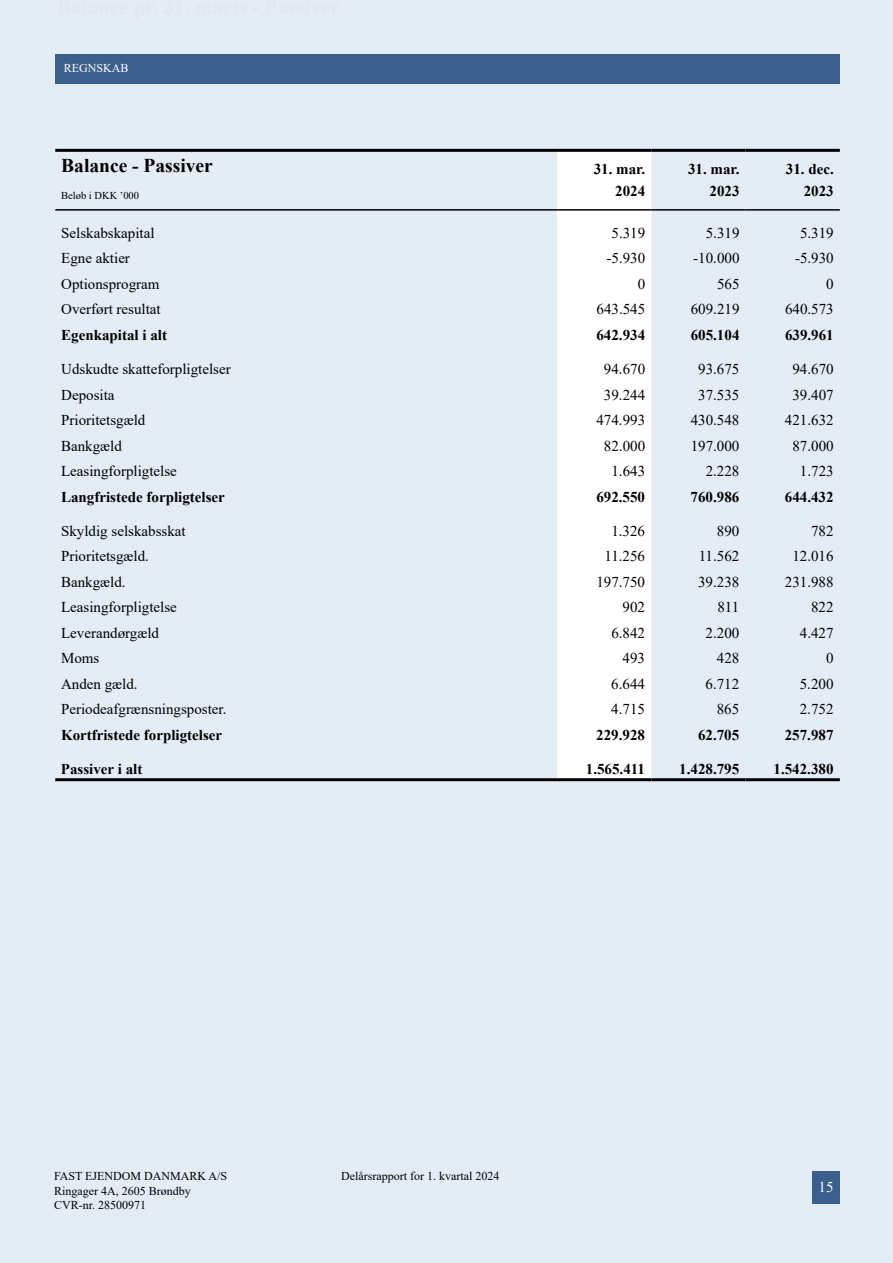
<style>
.page{position:relative;width:893px;height:1263px;background:#e4ecf5}
.page>*{position:absolute;margin:0;border:0;box-sizing:border-box;transform-origin:0 0}
.t1{font:700 19.5px "Times New Roman";color:#000}
.t2{font:15px "Times New Roman";color:#000}
.t3{font:700 15px "Times New Roman";color:#000}
.t4{font:15px "Times New Roman";color:#fff}
.t5{font:12px/14.4px "Times New Roman";color:#000}
.t6{font:12px "Times New Roman";color:#fff}
.t7{font:10.5px "Times New Roman";color:#000}
</style>
<div class="page">
<div style="left:812px;top:1171px;width:28px;height:32px;background:#3b608d"></div>
<div style="left:55px;top:54px;width:785px;height:30px;background:#3b608d"></div>
<svg style="left:557px;top:152px;width:94px;height:626px"></svg>
<hr style="left:55px;top:209px;width:502px;height:2px;background:#000">
<hr style="left:557px;top:209px;width:94px;height:2px;background:#000">
<hr style="left:651px;top:209px;width:95px;height:2px;background:#000">
<hr style="left:746px;top:209px;width:94px;height:2px;background:#000">
<hr style="left:55px;top:149px;width:502px;height:3px;background:#000">
<hr style="left:557px;top:149px;width:94px;height:3px;background:#000">
<hr style="left:651px;top:149px;width:95px;height:3px;background:#000">
<hr style="left:746px;top:149px;width:94px;height:3px;background:#000">
<hr style="left:55px;top:778px;width:502px;height:3px;background:#000">
<hr style="left:651px;top:778px;width:95px;height:3px;background:#000">
<hr style="left:746px;top:778px;width:94px;height:3px;background:#000">
<hr style="left:557px;top:778px;width:94px;height:3px;background:#000">
<p class="t6" style="left:64px;top:60px;width:66px">REGNSKAB</p>
<h1 class="t1" style="left:61px;top:151px;width:153px">Balance - Passiver</h1>
<p class="t3" style="left:594px;top:158px;width:53px">31. mar.</p>
<p class="t3" style="left:688px;top:158px;width:53px">31. mar.</p>
<p class="t3" style="left:786px;top:158px;width:49px">31. dec.</p>
<p class="t7" style="left:61px;top:188px;width:79px">Beløb i DKK ’000</p>
<p class="t3" style="left:615px;top:180px;width:31px">2024</p>
<p class="t3" style="left:710px;top:180px;width:31px">2023</p>
<p class="t3" style="left:804px;top:180px;width:31px">2023</p>
<p class="t2" style="left:61px;top:222px;width:95px">Selskabskapital</p>
<p class="t2" style="left:611px;top:222px;width:35px">5.319</p>
<p class="t2" style="left:706px;top:222px;width:35px">5.319</p>
<p class="t2" style="left:800px;top:222px;width:35px">5.319</p>
<p class="t2" style="left:61px;top:248px;width:70px">Egne aktier</p>
<p class="t2" style="left:606px;top:248px;width:40px">-5.930</p>
<p class="t2" style="left:693px;top:248px;width:48px">-10.000</p>
<p class="t2" style="left:795px;top:248px;width:40px">-5.930</p>
<p class="t2" style="left:61px;top:273px;width:100px">Optionsprogram</p>
<p class="t2" style="left:638px;top:273px;width:9px">0</p>
<p class="t2" style="left:717px;top:273px;width:24px">565</p>
<p class="t2" style="left:826px;top:273px;width:9px">0</p>
<p class="t2" style="left:61px;top:299px;width:101px">Overført resultat</p>
<p class="t2" style="left:596px;top:299px;width:50px">643.545</p>
<p class="t2" style="left:691px;top:299px;width:50px">609.219</p>
<p class="t2" style="left:785px;top:299px;width:50px">640.573</p>
<p class="t3" style="left:61px;top:324px;width:107px">Egenkapital i alt</p>
<p class="t3" style="left:596px;top:324px;width:50px">642.934</p>
<p class="t3" style="left:691px;top:324px;width:50px">605.104</p>
<p class="t3" style="left:785px;top:324px;width:50px">639.961</p>
<p class="t2" style="left:61px;top:358px;width:171px">Udskudte skatteforpligtelser</p>
<p class="t2" style="left:604px;top:358px;width:43px">94.670</p>
<p class="t2" style="left:698px;top:358px;width:43px">93.675</p>
<p class="t2" style="left:792px;top:358px;width:43px">94.670</p>
<p class="t2" style="left:61px;top:384px;width:55px">Deposita</p>
<p class="t2" style="left:604px;top:384px;width:43px">39.244</p>
<p class="t2" style="left:698px;top:384px;width:43px">37.535</p>
<p class="t2" style="left:792px;top:384px;width:43px">39.407</p>
<p class="t2" style="left:61px;top:409px;width:86px">Prioritetsgæld</p>
<p class="t2" style="left:596px;top:409px;width:50px">474.993</p>
<p class="t2" style="left:691px;top:409px;width:50px">430.548</p>
<p class="t2" style="left:785px;top:409px;width:50px">421.632</p>
<p class="t2" style="left:61px;top:435px;width:62px">Bankgæld</p>
<p class="t2" style="left:604px;top:435px;width:43px">82.000</p>
<p class="t2" style="left:691px;top:435px;width:50px">197.000</p>
<p class="t2" style="left:792px;top:435px;width:43px">87.000</p>
<p class="t2" style="left:61px;top:460px;width:117px">Leasingforpligtelse</p>
<p class="t2" style="left:611px;top:460px;width:35px">1.643</p>
<p class="t2" style="left:706px;top:460px;width:35px">2.228</p>
<p class="t2" style="left:800px;top:460px;width:35px">1.723</p>
<p class="t3" style="left:61px;top:486px;width:165px">Langfristede forpligtelser</p>
<p class="t3" style="left:596px;top:486px;width:50px">692.550</p>
<p class="t3" style="left:691px;top:486px;width:50px">760.986</p>
<p class="t3" style="left:785px;top:486px;width:50px">644.432</p>
<p class="t2" style="left:61px;top:520px;width:126px">Skyldig selskabsskat</p>
<p class="t2" style="left:611px;top:520px;width:35px">1.326</p>
<p class="t2" style="left:717px;top:520px;width:24px">890</p>
<p class="t2" style="left:811px;top:520px;width:24px">782</p>
<p class="t2" style="left:61px;top:545px;width:89px">Prioritetsgæld.</p>
<p class="t2" style="left:604px;top:545px;width:42px">11.256</p>
<p class="t2" style="left:699px;top:545px;width:42px">11.562</p>
<p class="t2" style="left:792px;top:545px;width:43px">12.016</p>
<p class="t2" style="left:61px;top:571px;width:66px">Bankgæld.</p>
<p class="t2" style="left:596px;top:571px;width:50px">197.750</p>
<p class="t2" style="left:698px;top:571px;width:43px">39.238</p>
<p class="t2" style="left:785px;top:571px;width:50px">231.988</p>
<p class="t2" style="left:61px;top:596px;width:117px">Leasingforpligtelse</p>
<p class="t2" style="left:623px;top:596px;width:24px">902</p>
<p class="t2" style="left:717px;top:596px;width:23px">811</p>
<p class="t2" style="left:811px;top:596px;width:24px">822</p>
<p class="t2" style="left:61px;top:622px;width:100px">Leverandørgæld</p>
<p class="t2" style="left:611px;top:622px;width:35px">6.842</p>
<p class="t2" style="left:706px;top:622px;width:35px">2.200</p>
<p class="t2" style="left:800px;top:622px;width:35px">4.427</p>
<p class="t2" style="left:61px;top:648px;width:40px">Moms</p>
<p class="t2" style="left:623px;top:648px;width:24px">493</p>
<p class="t2" style="left:717px;top:648px;width:24px">428</p>
<p class="t2" style="left:826px;top:648px;width:9px">0</p>
<p class="t2" style="left:61px;top:673px;width:78px">Anden gæld.</p>
<p class="t2" style="left:611px;top:673px;width:35px">6.644</p>
<p class="t2" style="left:705px;top:673px;width:35px">6.712</p>
<p class="t2" style="left:800px;top:673px;width:35px">5.200</p>
<p class="t2" style="left:61px;top:699px;width:167px">Periodeafgrænsningsposter.</p>
<p class="t2" style="left:611px;top:699px;width:35px">4.715</p>
<p class="t2" style="left:717px;top:699px;width:24px">865</p>
<p class="t2" style="left:800px;top:699px;width:35px">2.752</p>
<p class="t3" style="left:61px;top:724px;width:163px">Kortfristede forpligtelser</p>
<p class="t3" style="left:596px;top:724px;width:50px">229.928</p>
<p class="t3" style="left:698px;top:724px;width:43px">62.705</p>
<p class="t3" style="left:785px;top:724px;width:50px">257.987</p>
<p class="t3" style="left:61px;top:758px;width:83px">Passiver i alt</p>
<p class="t3" style="left:586px;top:758px;width:61px">1.565.411</p>
<p class="t3" style="left:679px;top:758px;width:61px">1.428.795</p>
<p class="t3" style="left:773px;top:758px;width:61px">1.542.380</p>
<p class="t5" style="left:54px;top:1168px;width:175px">FAST EJENDOM DANMARK A/S<br>Ringager 4A, 2605 Brøndby<br>CVR-nr. 28500971</p>
<p class="t5" style="left:341px;top:1168px;width:160px">Delårsrapport for 1. kvartal 2024</p>
<p class="t4" style="left:819px;top:1177px;width:16px">15</p>
</div>
